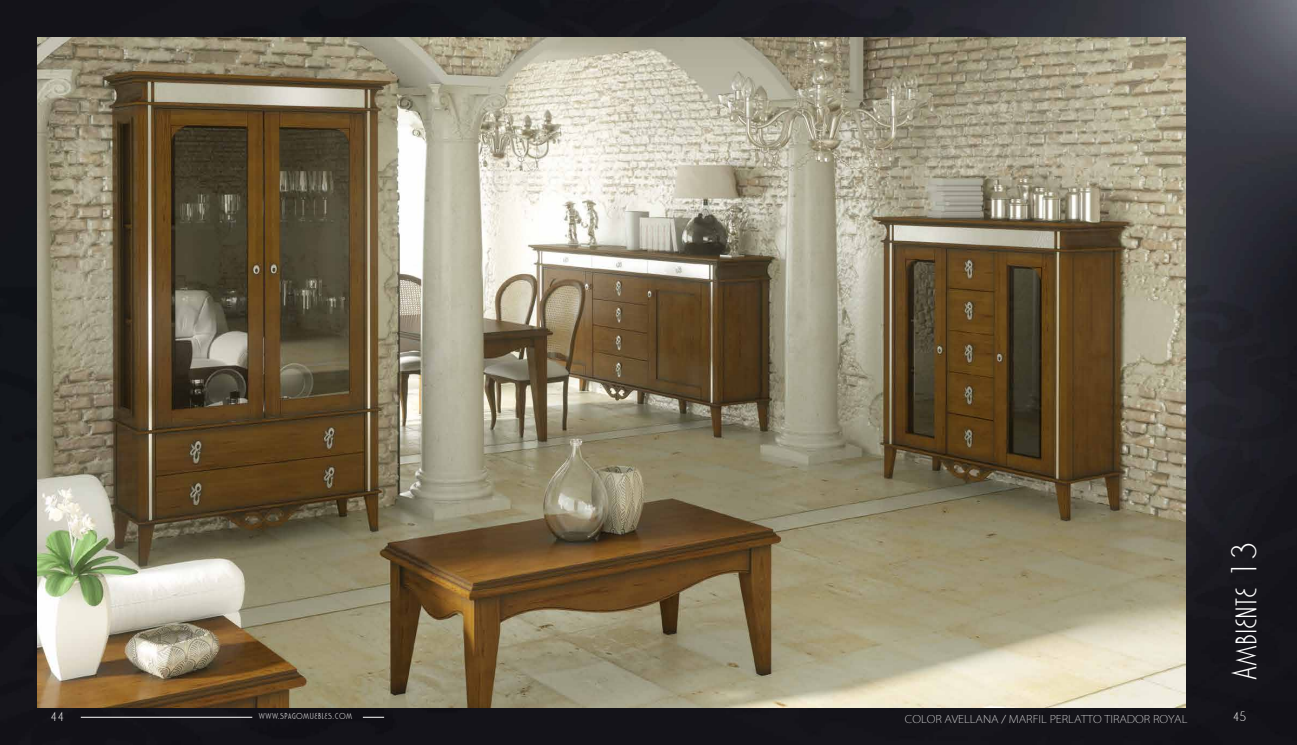
<style>
.page{position:relative;width:1297px;height:745px;background:#fff}
.page>*{position:absolute;margin:0;border:0;box-sizing:border-box;transform-origin:0 0}
.t1{font:36px "Marquisette BTN Light";color:#fff}
.t2{font:13.5px "Marquisette BTN Light";color:#fff}
.t3{font:200 10.5px "Koz Go Pr 6 N";color:#fff;scale:1.11 1}
.t4{font:10.5px "Marquisette BTN Light";letter-spacing:.05em;color:#fff}
</style>
<div class="page">
<img style="left:0;top:0;width:1297px;height:744px">
<hr style="left:81px;top:716px;width:171px;height:1px;background:#fff">
<svg style="left:363px;top:716px;width:21px;height:1px"></svg>
<img style="left:38px;top:37px;width:1147px;height:669px">
<h1 class="t1" style="left:1226px;top:679px;width:139px;rotate:-90deg">Ambiente 13</h1>
<p class="t2" style="left:51px;top:709px;width:15px">44</p>
<p class="t4" style="left:259px;top:710px;width:95px">www.spagomuebles.com</p>
<p class="t2" style="left:1233px;top:709px;width:15px">45</p>
<p class="t3" style="left:905px;top:712px;width:256px">COLOR AVELLANA / MARFIL PERLATTO TIRADOR ROYAL</p>
</div>
